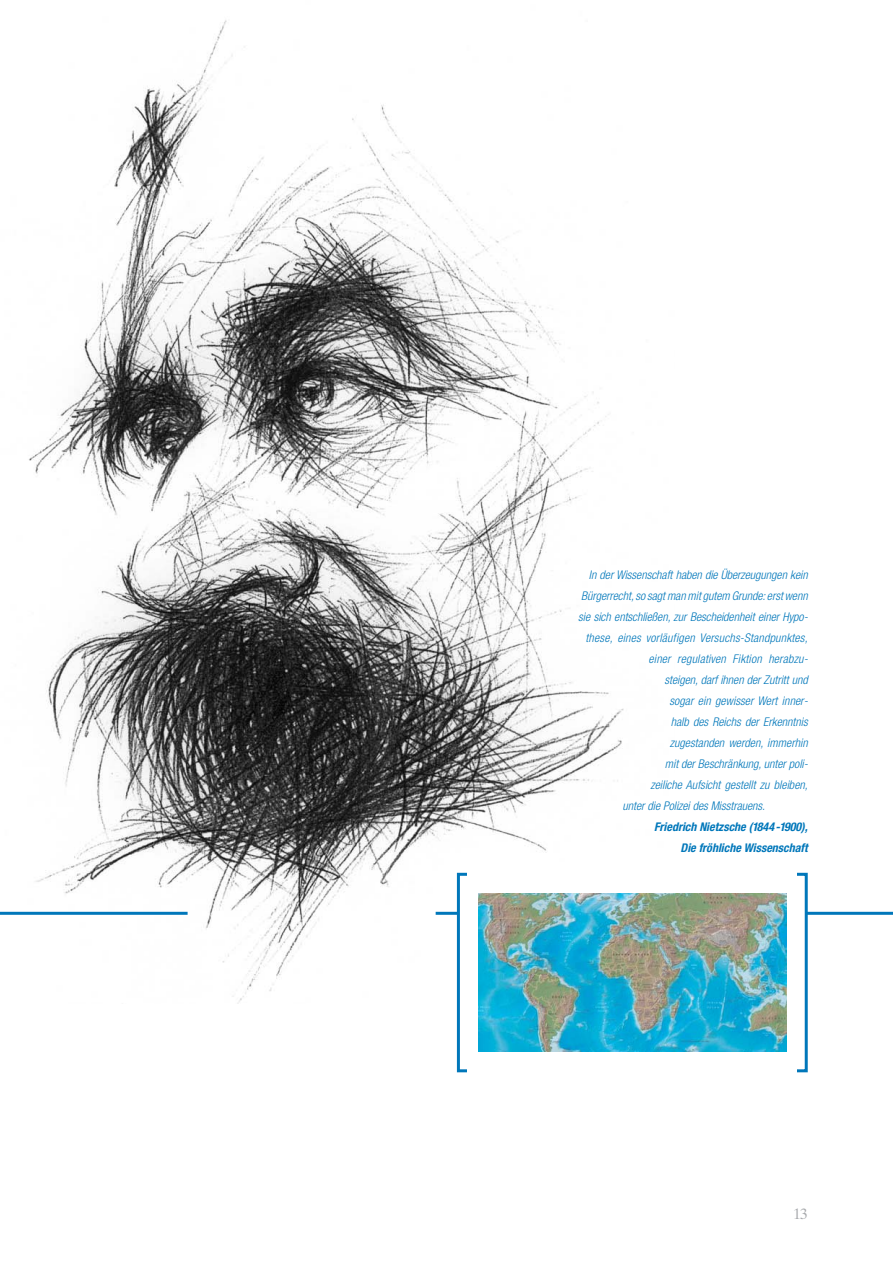
<style>
.page{position:relative;width:893px;height:1263px;background:#fff}
.page>*{position:absolute;margin:0;border:0;box-sizing:border-box;transform-origin:0 0}
.t1{font:15px "Times Ten";color:#a7a9ac}
.t2{font:italic 300 condensed 12px "Helvetica Neue";color:#0077ba}
.t3{font:italic 700 condensed 12px/21px "Helvetica Neue";color:#0077ba;text-align:right}
</style>
<div class="page">
<img style="left:0;top:20px;width:624px;height:984px">
<hr style="left:0;top:912px;width:188px;height:3px;background:#0077ba">
<hr style="left:436px;top:912px;width:457px;height:3px;background:#0077ba">
<div style="left:458px;top:874px;width:348px;height:197px;background:#fff"></div>
<div style="left:457px;top:873px;width:351px;height:199px;border:3px solid #0077ba"></div>
<div style="left:468px;top:862px;width:329px;height:210px;background:#fff"></div>
<img style="left:478px;top:894px;width:308px;height:157px">
<p class="t2" style="left:589px;top:570px;width:223px">In derWissenschaft haben die Überzeugungen kein</p>
<p class="t2" style="left:581px;top:591px;width:231px">Bürgerrecht, so sagtman mitgutem Grunde: erstwenn</p>
<p class="t2" style="left:578px;top:612px;width:233px">sie sich entschließen, zur Bescheidenheit einer Hypo-</p>
<p class="t2" style="left:585px;top:633px;width:226px">these, eines vorläufigen Versuchs-Standpunktes,</p>
<p class="t2" style="left:649px;top:654px;width:163px">einer regulativen Fiktion herabzu-</p>
<p class="t2" style="left:664px;top:675px;width:147px">steigen, darf ihnen der Zutritt und</p>
<p class="t2" style="left:669px;top:696px;width:142px">sogar ein gewisser Wert inner-</p>
<p class="t2" style="left:671px;top:717px;width:141px">halb des Reichs der Erkenntnis</p>
<p class="t2" style="left:670px;top:738px;width:142px">zugestanden werden, immerhin</p>
<p class="t2" style="left:665px;top:759px;width:147px">mitderBeschränkung, unterpoli-</p>
<p class="t2" style="left:650px;top:780px;width:161px">zeiliche Aufsicht gestellt zu bleiben,</p>
<p class="t2" style="left:623px;top:801px;width:146px">unterdie Polizeides Misstrauens.</p>
<p class="t3" style="left:654px;top:817px;width:157px">Friedrich Nietzsche (1844 -1900),<br>Die fröhliche Wissenschaft</p>
<p class="t1" style="left:793px;top:1208px;width:16px">13</p>
</div>
